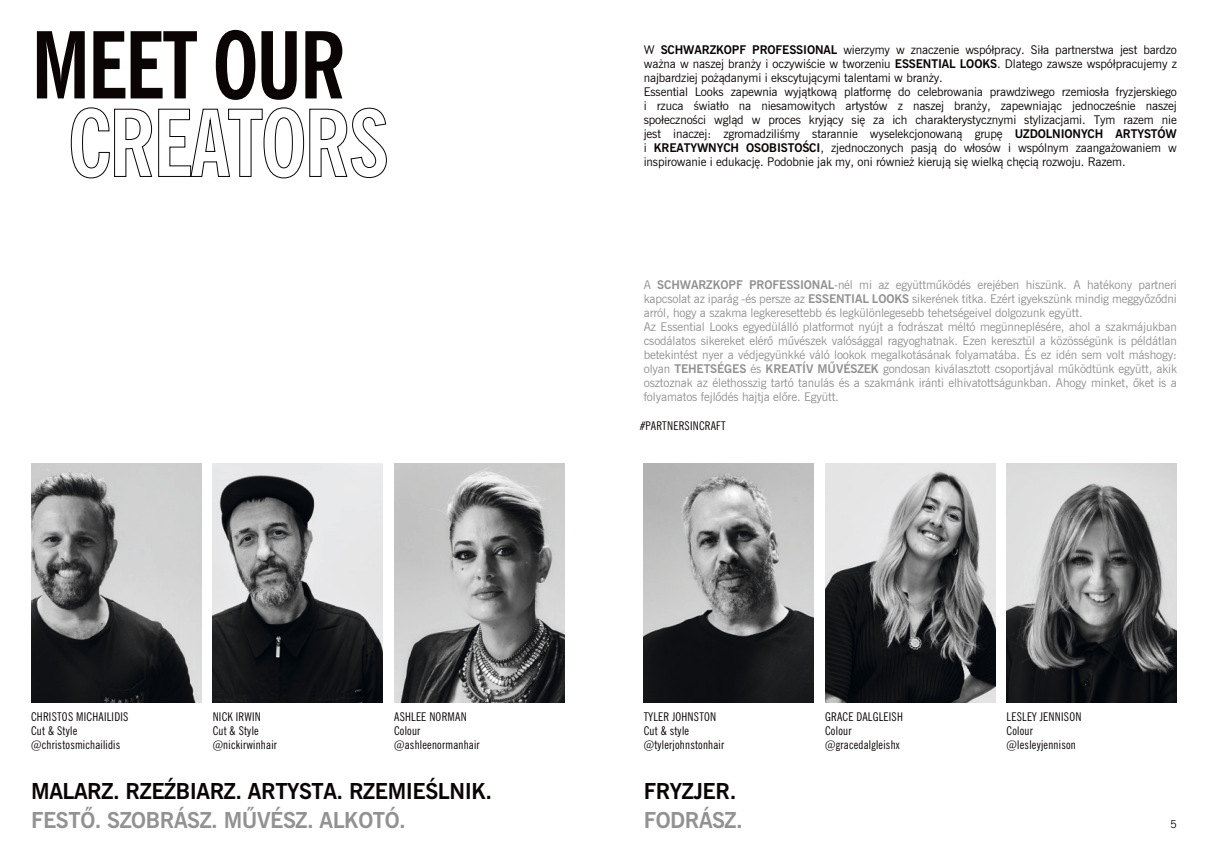
<style>
.page{position:relative;width:1208px;height:859px;background:#fff}
.page>*{position:absolute;margin:0;border:0;box-sizing:border-box;transform-origin:0 0}
.t1{font:700 condensed 92px/78px "News Gothic";letter-spacing:-.03em;color:#0a0504;text-align:center}
.t2{font:700 22px "News Gothic";letter-spacing:-.02em;color:#0a0504}
.t3{font:700 22px "News Gothic";letter-spacing:-.02em;color:#929292}
.t4{font:12px/14px "News Gothic";letter-spacing:-.01em;color:#929292}
.t5{font:12px/14px "News Gothic";letter-spacing:-.01em;color:#0a0504}
.t6{font:condensed 12px/14px "News Gothic";letter-spacing:.02em;color:#0a0504}
.t7{font:11px "Trade Gothic LT Std";color:#0a0504}
.s1{font-weight:700}
</style>
<div class="page">
<img style="left:31px;top:463px;width:170px;height:240px">
<img style="left:213px;top:463px;width:170px;height:240px">
<img style="left:394px;top:463px;width:170px;height:240px">
<img style="left:643px;top:463px;width:171px;height:240px">
<img style="left:825px;top:463px;width:170px;height:240px">
<img style="left:1006px;top:463px;width:170px;height:240px">
<h1 class="t1" style="left:31px;top:26px;width:360px">MEET OUR<br>CREATORS</h1>
<p class="t5" style="left:644px;top:43px;width:534px">W <span class="s1">SCHWARZKOPF PROFESSIONAL</span> wierzymy w znaczenie współpracy. Siła partnerstwa jest bardzo ważna w naszej branży i oczywiście w tworzeniu <span class="s1">ESSENTIAL LOOKS</span>. Dlatego zawsze współpracujemy z najbardziej pożądanymi i ekscytującymi talentami w branży.<br>Essential Looks zapewnia wyjątkową platformę do celebrowania prawdziwego rzemiosła fryzjerskiego i rzuca światło na niesamowitych artystów z naszej branży, zapewniając jednocześnie naszej społeczności wgląd w proces kryjący się za ich charakterystycznymi stylizacjami. Tym razem nie jest inaczej: zgromadziliśmy starannie wyselekcjonowaną grupę <span class="s1">UZDOLNIONYCH ARTYSTÓW </span>i <span class="s1">KREATYWNYCH OSOBISTOŚCI</span>, zjednoczonych pasją do włosów i wspólnym zaangażowaniem w inspirowanie i edukację. Podobnie jak my, oni również kierują się wielką chęcią rozwoju. Razem.</p>
<p class="t4" style="left:644px;top:278px;width:534px">A <span class="s1">SCHWARZKOPF PROFESSIONAL</span>-nél mi az együttműködés erejében hiszünk. A hatékony partneri kapcsolat az iparág -és persze az <span class="s1">ESSENTIAL LOOKS</span> sikerének titka. Ezért igyekszünk mindig meggyőződni arról, hogy a szakma legkeresettebb és legkülönlegesebb tehetségeivel dolgozunk együtt.<br>Az Essential Looks egyedülálló platformot nyújt a fodrászat méltó megünneplésére, ahol a szakmájukban csodálatos sikereket elérő művészek valósággal ragyoghatnak. Ezen keresztül a közösségünk is példátlan betekintést nyer a védjegyünkké váló lookok megalkotásának folyamatába. És ez idén sem volt máshogy: olyan <span class="s1">TEHETSÉGES</span> és <span class="s1">KREATÍV MŰVÉSZEK</span> gondosan kiválasztott csoportjával működtünk együtt, akik osztoznak az élethosszig tartó tanulás és a szakmánk iránti elhivatottságunkban. Ahogy minket, őket is a folyamatos fejlődés hajtja előre. Együtt.</p>
<p class="t6" style="left:640px;top:418px;width:87px">#PARTNERSINCRAFT</p>
<p class="t6" style="left:31px;top:710px;width:99px">CHRISTOS MICHAILIDIS<br>Cut &amp; Style @christosmichailidis</p>
<p class="t6" style="left:213px;top:710px;width:66px">NICK IRWIN<br>Cut &amp; Style @nickirwinhair</p>
<p class="t6" style="left:394px;top:710px;width:87px">ASHLEE NORMAN<br>Colour @ashleenormanhair</p>
<p class="t6" style="left:644px;top:710px;width:82px">TYLER JOHNSTON<br>Cut &amp; style @tylerjohnstonhair</p>
<p class="t6" style="left:825px;top:710px;width:79px">GRACE DALGLEISH<br>Colour @gracedalgleishx</p>
<h2 class="t2" style="left:31px;top:776px;width:462px">MALARZ. RZEŹBIARZ. ARTYSTA. RZEMIEŚLNIK.</h2>
<h2 class="t2" style="left:643px;top:776px;width:94px">FRYZJER.</h2>
<h2 class="t3" style="left:31px;top:805px;width:376px">FESTŐ. SZOBRÁSZ. MŰVÉSZ. ALKOTÓ.</h2>
<h2 class="t3" style="left:643px;top:805px;width:101px">FODRÁSZ.</h2>
<p class="t6" style="left:1006px;top:710px;width:76px">LESLEY JENNISON<br>Colour @lesleyjennison</p>
<p class="t7" style="left:1170px;top:817px;width:8px">5</p>
</div>
